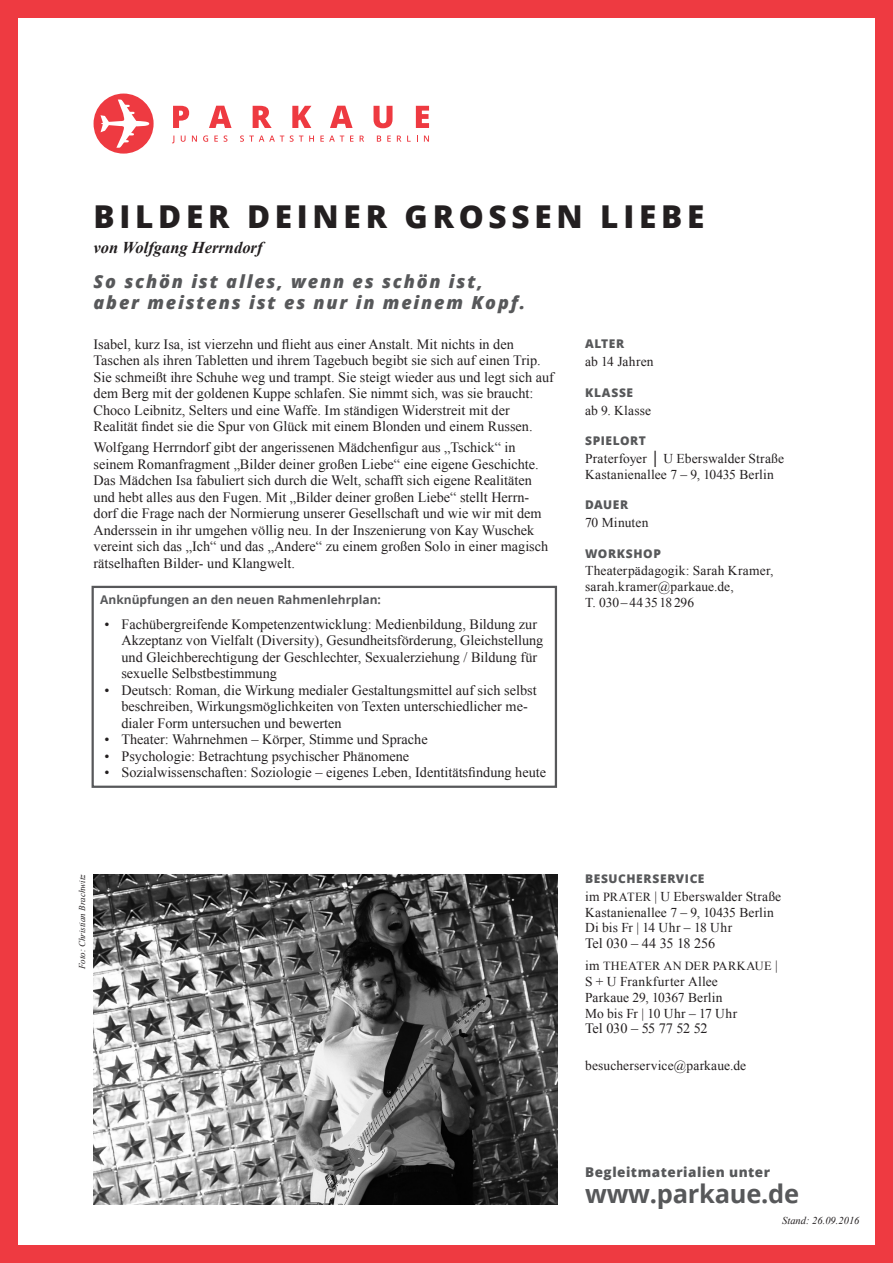
<style>
.page{position:relative;width:893px;height:1263px;background:#fff}
.page>*{position:absolute;margin:0;border:0;box-sizing:border-box;transform-origin:0 0}
.t1{font:800 31.5px "Open Sans";letter-spacing:.15em;color:#231f20}
.t2{font:700 25.5px "Open Sans";letter-spacing:-.01em;color:#57585a}
.t3{font:italic 800 18px/21px "Open Sans";letter-spacing:.1em;color:#57585a}
.t4{font:italic 700 16.5px "Times New Roman";color:#231f20}
.t5{font:14.25px/16.5px "Times New Roman";color:#231f20}
.t6{font:14.25px "Times New Roman";letter-spacing:-.02em;color:#231f20}
.t7{font:13.5px/15.8px "Times New Roman";letter-spacing:.015em;color:#231f20}
.t8{font:800 13.5px "Open Sans";letter-spacing:.04em;color:#57585a}
.t9{font:12.3px "Times New Roman";letter-spacing:.025em;color:#231f20}
.t10{font:800 12px "Open Sans";letter-spacing:.05em;color:#57585a}
.t11{font:700 12px "Open Sans";color:#57585a}
.t12{font:italic 10.5px "Times New Roman";color:#231f20}
.t13{font:italic 9px "Times New Roman";color:#231f20}
.s1{font-size:12.3px}
.s2{font-size:13.5px}
</style>
<div class="page">
<div style="left:0;top:0;width:893px;height:17px;background:#ee3a41"></div>
<div style="left:0;top:1246px;width:893px;height:17px;background:#ee3a41"></div>
<div style="left:876px;top:0;width:17px;height:1263px;background:#ee3a41"></div>
<div style="left:0;top:0;width:17px;height:1263px;background:#ee3a41"></div>
<svg style="left:173px;top:106px;width:16px;height:22px"></svg>
<svg style="left:209px;top:106px;width:23px;height:22px"></svg>
<svg style="left:253px;top:106px;width:19px;height:22px"></svg>
<svg style="left:292px;top:106px;width:19px;height:22px"></svg>
<svg style="left:330px;top:106px;width:23px;height:22px"></svg>
<svg style="left:374px;top:106px;width:19px;height:22px"></svg>
<svg style="left:416px;top:106px;width:13px;height:22px"></svg>
<svg style="left:181px;top:136px;width:5px;height:6px"></svg>
<svg style="left:192px;top:136px;width:5px;height:6px"></svg>
<svg style="left:203px;top:135px;width:5px;height:7px"></svg>
<svg style="left:214px;top:136px;width:4px;height:6px"></svg>
<svg style="left:224px;top:135px;width:3px;height:7px"></svg>
<svg style="left:240px;top:135px;width:44px;height:7px"></svg>
<svg style="left:290px;top:135px;width:13px;height:7px"></svg>
<svg style="left:309px;top:136px;width:5px;height:6px"></svg>
<svg style="left:320px;top:136px;width:24px;height:6px"></svg>
<svg style="left:350px;top:136px;width:3px;height:6px"></svg>
<svg style="left:360px;top:136px;width:4px;height:6px"></svg>
<svg style="left:377px;top:136px;width:4px;height:6px"></svg>
<svg style="left:387px;top:136px;width:4px;height:6px"></svg>
<svg style="left:397px;top:136px;width:4px;height:6px"></svg>
<svg style="left:407px;top:136px;width:4px;height:6px"></svg>
<svg style="left:424px;top:136px;width:5px;height:6px"></svg>
<div style="left:94px;top:94px;width:60px;height:60px;background:#ee3a41;border-radius:50%"></div>
<svg style="left:100px;top:99px;width:49px;height:49px"></svg>
<img style="left:94px;top:874px;width:463px;height:331px">
<div style="left:92px;top:586px;width:465px;height:202px;border:2px solid #57585a"></div>
<h1 class="t1" style="left:94px;top:193px;width:612px">BILDER DEINER GROSSEN LIEBE</h1>
<p class="t4" style="left:94px;top:236px;width:170px">von Wolfgang Herrndorf</p>
<p class="t3" style="left:94px;top:270px;width:433px">So schön ist alles, wenn es schön ist, aber meistens ist es nur in meinem Kopf.</p>
<p class="t5" style="left:94px;top:336px;width:462px">Isabel, kurz Isa, ist vierzehn und flieht aus einer Anstalt. Mit nichts in den Taschen als ihren Tabletten und ihrem Tagebuch begibt sie sich auf einen Trip.<br>Sie schmeißt ihre Schuhe weg und trampt. Sie steigt wieder aus und legt sich auf dem Berg mit der goldenen Kuppe schlafen. Sie nimmt sich, was sie braucht:<br>Choco Leibnitz, Selters und eine Waffe. Im ständigen Widerstreit mit der Realität findet sie die Spur von Glück mit einem Blonden und einem Russen.</p>
<p class="t5" style="left:94px;top:439px;width:456px">Wolfgang Herrndorf gibt der angerissenen Mädchenfigur aus „Tschick“ in seinem Romanfragment „Bilder deiner großen Liebe“ eine eigene Geschichte.<br>Das Mädchen Isa fabuliert sich durch die Welt, schafft sich eigene Realitäten und hebt alles aus den Fugen. Mit „Bilder deiner großen Liebe“ stellt Herrn&shy;dorf die Frage nach der Normierung unserer Gesellschaft und wie wir mit dem Anderssein in ihr umgehen völlig neu. In der Inszenierung von Kay Wuschek vereint sich das „Ich“ und das „Andere“ zu einem großen Solo in einer magisch rätselhaften Bilder- und Klangwelt.</p>
<p class="t11" style="left:100px;top:591px;width:282px">Anknüpfungen an den neuen Rahmenlehrplan:</p>
<p class="t5" style="left:121px;top:615px;width:423px;text-indent:-17px">• Fachübergreifende Kompetenzentwicklung: Medienbildung, Bildung zur Akzeptanz von Vielfalt (Diversity), Gesundheitsförderung, Gleichstellung und Gleichberechtigung der Geschlechter, Sexualerziehung / Bildung für sexuelle Selbstbestimmung</p>
<p class="t5" style="left:121px;top:681px;width:417px;text-indent:-17px">• Deutsch: Roman, die Wirkung medialer Gestaltungsmittel auf sich selbst beschreiben, Wirkungsmöglichkeiten von Texten unterschiedlicher me&shy;dialer Form untersuchen und bewerten</p>
<p class="t5" style="left:104px;top:731px;width:325px">• Theater: Wahrnehmen – Körper, Stimme und Sprache</p>
<p class="t5" style="left:104px;top:747px;width:306px">• Psychologie: Betrachtung psychischer Phänomene</p>
<p class="t5" style="left:104px;top:764px;width:443px">• Sozialwissenschaften: Soziologie – eigenes Leben, Identitätsfindung heute</p>
<p class="t10" style="left:585px;top:335px;width:41px">ALTER</p>
<p class="t7" style="left:585px;top:354px;width:70px">ab 14 Jahren</p>
<p class="t10" style="left:585px;top:383px;width:50px">KLASSE</p>
<p class="t7" style="left:585px;top:402px;width:67px">ab 9. Klasse</p>
<p class="t10" style="left:585px;top:432px;width:62px">SPIELORT</p>
<p class="t7" style="left:585px;top:450px;width:201px">Praterfoyer │ U Eberswalder Straße<br>Kastanienallee 7 – 9, 10435 Berlin</p>
<p class="t10" style="left:585px;top:496px;width:45px">DAUER</p>
<p class="t7" style="left:585px;top:514px;width:65px">70 Minuten</p>
<p class="t10" style="left:585px;top:544px;width:77px">WORKSHOP</p>
<p class="t7" style="left:585px;top:563px;width:190px">Theaterpädagogik: Sarah Kramer, sarah.kramer@parkaue.de,<br>T. 030 –443518 296</p>
<p class="t13" style="left:76px;top:969px;width:97px;rotate:-90deg">Foto: Christian Brachwitz</p>
<p class="t10" style="left:585px;top:869px;width:121px">BESUCHERSERVICE</p>
<p class="t7" style="left:585px;top:888px;width:198px">im <span class="s1">PRATER</span> | U Eberswalder Straße<br>Kastanienallee 7 – 9, 10435 Berlin<br>Di bis Fr | 14 Uhr – 18 Uhr</p>
<p class="t5" style="left:585px;top:935px;width:132px">Tel 030 – 44 35 18 256</p>
<p class="t9" style="left:585px;top:958px;width:194px"><span class="s2">im</span> THEATER AN DER PARKAUE <span class="s2">|</span></p>
<p class="t7" style="left:585px;top:973px;width:154px">S + U Frankfurter Allee<br>Parkaue 29, 10367 Berlin<br>Mo bis Fr | 10 Uhr – 17 Uhr</p>
<p class="t6" style="left:585px;top:1019px;width:124px">Tel 030 – 55 77 52 52</p>
<p class="t7" style="left:585px;top:1058px;width:163px">besucherservice@parkaue.de</p>
<p class="t8" style="left:585px;top:1162px;width:187px">Begleitmaterialien unter</p>
<h2 class="t2" style="left:585px;top:1176px;width:216px">www.parkaue.de</h2>
<p class="t12" style="left:782px;top:1213px;width:79px">Stand: 26.09.2016</p>
</div>
